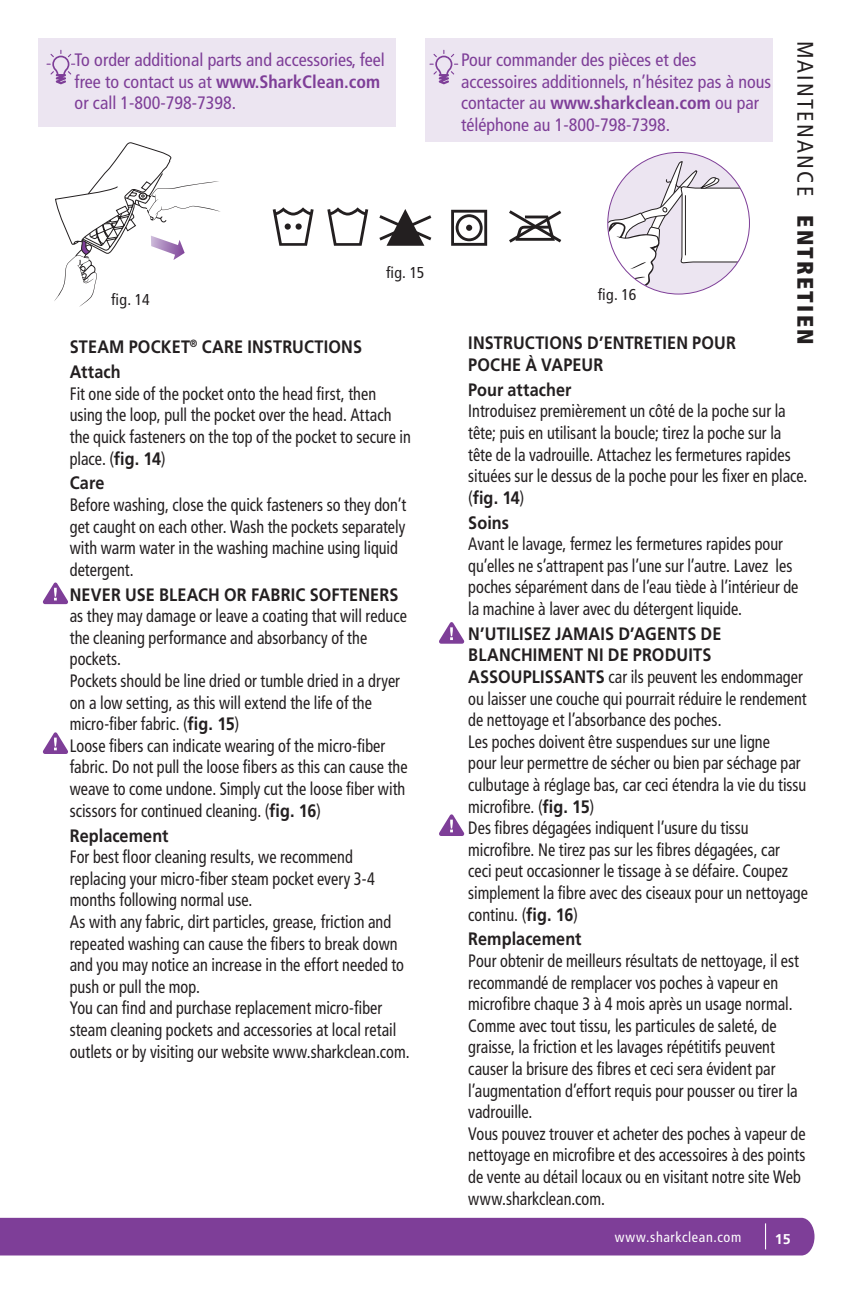
<style>
.page{position:relative;width:851px;height:1296px;background:#fff}
.page>*{position:absolute;margin:0;border:0;box-sizing:border-box;transform-origin:0 0}
.t1{font:condensed 22.5px "Frutiger LT Std";letter-spacing:.1em;color:#231f20}
.t2{font:condensed 18px/21.6px "Frutiger LT Std";color:#231f20;scale:.9 1}
.t3{font:condensed 18px/21.6px "Frutiger LT Std";color:#7e3e98}
.t4{font:700 18px/24.8px "Frutiger LT Std";letter-spacing:.005em;color:#231f20;scale:.9 1}
.t5{font:condensed 15.75px "Frutiger LT Std";color:#231f20}
.t6{font:condensed 14.17px "Frutiger LT Std";letter-spacing:.045em;color:#fff}
.t7{font:700 14.17px "Frutiger LT Std";color:#fff}
.s1{font-weight:900}
.s2{font-weight:700}
.s3{font-weight:700;font-stretch:normal}
</style>
<div class="page">
<div style="left:0;top:1218px;width:814px;height:38px;background:#7e3e98"></div>
<svg style="left:608px;top:160px;width:141px;height:133px"></svg>
<div style="left:38px;top:38px;width:357px;height:88px;background:#ece5f1"></div>
<svg style="left:46px;top:50px;width:29px;height:34px"></svg>
<svg style="left:379px;top:209px;width:52px;height:37px"></svg>
<svg style="left:509px;top:210px;width:52px;height:33px"></svg>
<svg style="left:327px;top:207px;width:41px;height:39px"></svg>
<svg style="left:273px;top:207px;width:40px;height:39px"></svg>
<svg style="left:284px;top:223px;width:7px;height:7px"></svg>
<svg style="left:295px;top:223px;width:7px;height:7px"></svg>
<svg style="left:451px;top:210px;width:36px;height:36px"></svg>
<div style="left:425px;top:38px;width:348px;height:104px;background:#ece5f1"></div>
<svg style="left:429px;top:50px;width:29px;height:34px"></svg>
<svg style="left:43px;top:582px;width:25px;height:22px"></svg>
<svg style="left:42px;top:732px;width:26px;height:22px"></svg>
<svg style="left:54px;top:142px;width:166px;height:165px"></svg>
<svg style="left:439px;top:814px;width:25px;height:22px"></svg>
<svg style="left:439px;top:622px;width:25px;height:22px"></svg>
<p class="t1" style="left:818px;top:40px;width:305px;rotate:90deg">MAINTENANCE <span class="s1">ENTRETIEN</span></p>
<p class="t3" style="left:75px;top:49px;width:312px">To order additional parts and accessories, feel free to contact us at <span class="s2">www.SharkClean.com </span>or call 1-800-798-7398.</p>
<p class="t3" style="left:461px;top:49px;width:311px">Pour commander des pièces et des accessoires additionnels, n’hésitez pas à nous contacter au <span class="s2">www.sharkclean.com</span> ou par téléphone au 1-800-798-7398.</p>
<p class="t5" style="left:386px;top:263px;width:40px">fig. 15</p>
<p class="t5" style="left:598px;top:286px;width:40px">fig. 16</p>
<p class="t5" style="left:111px;top:291px;width:40px">fig. 14</p>
<p class="t4" style="left:468px;top:332px;width:299px;line-height:21.6px">INSTRUCTIONS D’ENTRETIEN POUR<br>POCHE À VAPEUR</p>
<p class="t4" style="left:468px;top:377px;width:116px">Pour attacher</p>
<p class="t2" style="left:468px;top:400px;width:378px">Introduisez premièrement un côté de la poche sur la tête; puis en utilisant la boucle; tirez la poche sur la tête de la vadrouille. Attachez les fermetures rapides situées sur le dessus de la poche pour les fixer en place. (<span class="s3">fig. 14</span>)</p>
<p class="t4" style="left:468px;top:510px;width:47px">Soins</p>
<p class="t2" style="left:468px;top:533px;width:368px">Avant le lavage, fermez les fermetures rapides pour qu’elles ne s’attrapent pas l’une sur l’autre. Lavez les poches séparément dans de l’eau tiède à l’intérieur de la machine à laver avec du détergent liquide.</p>
<p class="t2" style="left:468px;top:623px;width:379px"><span class="s3">N’UTILISEZ JAMAIS D’AGENTS DE BLANCHIMENT NI DE PRODUITS ASSOUPLISSANTS</span> car ils peuvent les endommager ou laisser une couche qui pourrait réduire le rendement de nettoyage et l’absorbance des poches.<br>Les poches doivent être suspendues sur une ligne<br>pour leur permettre de sécher ou bien par séchage par culbutage à réglage bas, car ceci étendra la vie du tissu microfibre. (<span class="s3">fig. 15</span>)<br>Des fibres dégagées indiquent l’usure du tissu microfibre. Ne tirez pas sur les fibres dégagées, car<br>ceci peut occasionner le tissage à se défaire. Coupez simplement la fibre avec des ciseaux pour un nettoyage continu. (<span class="s3">fig. 16</span>)</p>
<p class="t4" style="left:468px;top:927px;width:127px">Remplacement</p>
<p class="t2" style="left:468px;top:950px;width:376px">Pour obtenir de meilleurs résultats de nettoyage, il est recommandé de remplacer vos poches à vapeur en microfibre chaque 3 à 4 mois après un usage normal.<br>Comme avec tout tissu, les particules de saleté, de graisse, la friction et les lavages répétitifs peuvent causer la brisure des fibres et ceci sera évident par l’augmentation d’effort requis pour pousser ou tirer la vadrouille.<br>Vous pouvez trouver et acheter des poches à vapeur de nettoyage en microfibre et des accessoires à des points de vente au détail locaux ou en visitant notre site Web www.sharkclean.com.</p>
<p class="t4" style="left:70px;top:335px;width:326px">STEAM POCKET<sup>®</sup> CARE INSTRUCTIONS<br>Attach</p>
<p class="t2" style="left:70px;top:383px;width:380px">Fit one side of the pocket onto the head first, then using the loop, pull the pocket over the head. Attach the quick fasteners on the top of the pocket to secure in place. (<span class="s3">fig. 14</span>)</p>
<p class="t4" style="left:70px;top:471px;width:40px">Care</p>
<p class="t2" style="left:70px;top:494px;width:375px">Before washing, close the quick fasteners so they don’t get caught on each other. Wash the pockets separately with warm water in the washing machine using liquid detergent.</p>
<p class="t4" style="left:70px;top:582px;width:366px">NEVER USE BLEACH OR FABRIC SOFTENERS</p>
<p class="t2" style="left:70px;top:605px;width:377px">as they may damage or leave a coating that will reduce the cleaning performance and absorbancy of the pockets.<br>Pockets should be line dried or tumble dried in a dryer on a low setting, as this will extend the life of the micro-fiber fabric. (<span class="s3">fig. 15</span>)<br>Loose fibers can indicate wearing of the micro-fiber fabric. Do not pull the loose fibers as this can cause the weave to come undone. Simply cut the loose fiber with scissors for continued cleaning. (<span class="s3">fig. 16</span>)</p>
<p class="t4" style="left:70px;top:823px;width:111px">Replacement</p>
<p class="t2" style="left:70px;top:846px;width:379px">For best floor cleaning results, we recommend replacing your micro-fiber steam pocket every 3-4 months following normal use.<br>As with any fabric, dirt particles, grease, friction and repeated washing can cause the fibers to break down and you may notice an increase in the effort needed to push or pull the mop.<br>You can find and purchase replacement micro-fiber steam cleaning pockets and accessories at local retail outlets or by visiting our website www.sharkclean.com.</p>
<p class="t6" style="left:614px;top:1229px;width:128px">www.sharkclean.com</p>
<p class="t7" style="left:774px;top:1231px;width:17px">15</p>
</div>
